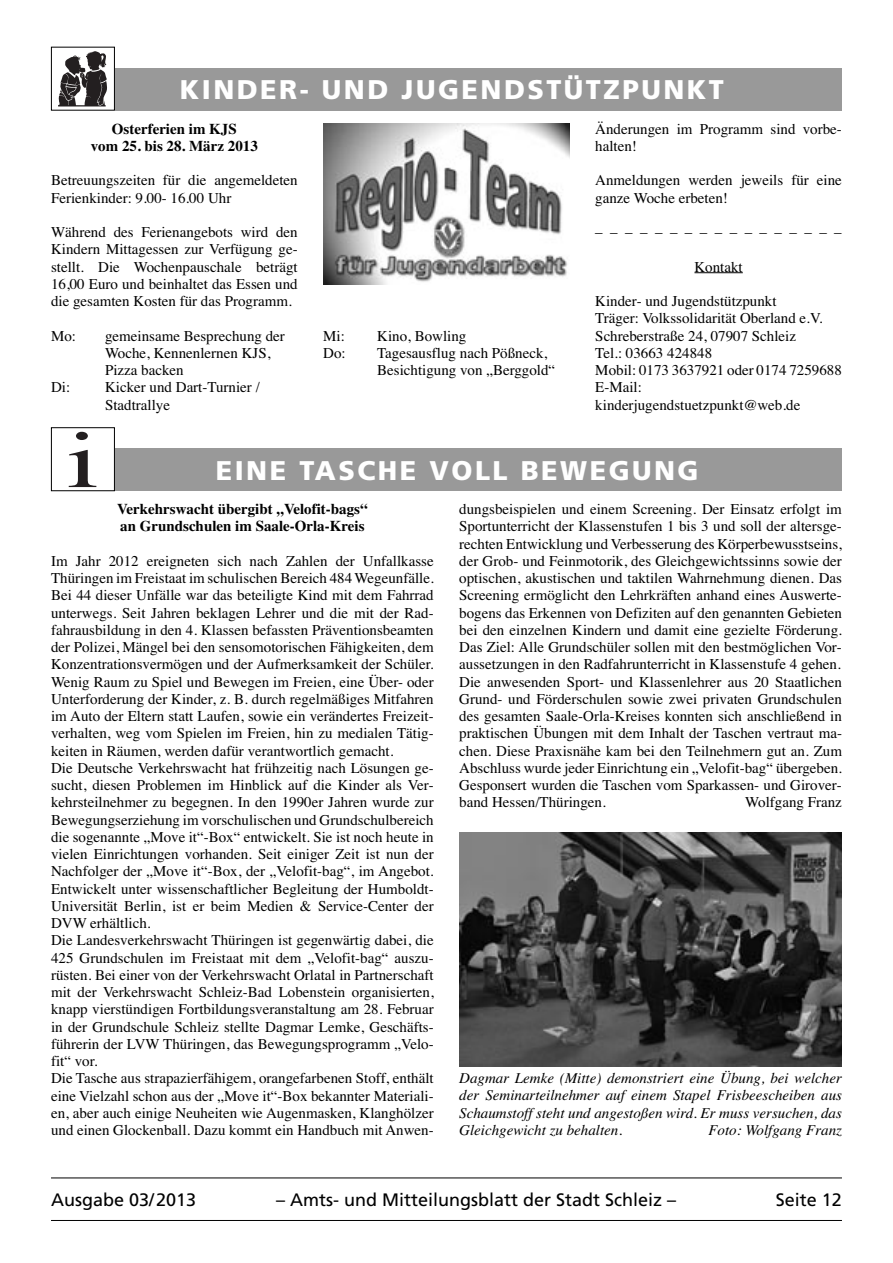
<style>
.page{position:relative;width:893px;height:1263px;background:#fff}
.page>*{position:absolute;margin:0;border:0;box-sizing:border-box;transform-origin:0 0}
.t1{font:900 27px "Frutiger";letter-spacing:.09em;color:#fff}
.t2{font:18px "Frutiger";color:#000}
.t3{font:15px/17.2px "Times";color:#000}
.t4{font:italic 15px/17.2px "Times";color:#000;text-align:justify}
.t5{font:700 15px/17.2px "Times";color:#000;text-align:center}
</style>
<div class="page">
<hr style="left:51px;top:1177px;width:791px;height:1px;background:#000">
<hr style="left:51px;top:1220px;width:791px;height:1px;background:#000">
<hr style="left:694px;top:272px;width:49px;height:1px;background:#000">
<div style="left:51px;top:68px;width:791px;height:43px;background:#999"></div>
<img style="left:323px;top:123px;width:247px;height:162px">
<div style="left:51px;top:47px;width:63px;height:63px;background:#fff"></div>
<svg style="left:58px;top:51px;width:49px;height:55px"></svg>
<div style="left:51px;top:47px;width:64px;height:64px;border:1px solid #000"></div>
<div style="left:51px;top:449px;width:791px;height:42px;background:#999"></div>
<div style="left:51px;top:428px;width:63px;height:63px;background:#fff"></div>
<svg style="left:69px;top:432px;width:27px;height:55px"></svg>
<div style="left:51px;top:427px;width:64px;height:64px;border:1px solid #000"></div>
<img style="left:459px;top:832px;width:383px;height:234px">
<h1 class="t1" style="left:180px;top:79px;width:545px">KINDER- UND JUGENDSTÜTZPUNKT</h1>
<p class="t5" style="left:91px;top:121px;width:169px">Osterferien im KJS<br>vom 25. bis 28. März 2013</p>
<p class="t3" style="left:51px;top:173px;width:248px">Betreuungszeiten für die angemeldeten<br>Ferienkinder: 9.00- 16.00 Uhr</p>
<p class="t3" style="left:51px;top:225px;width:248px;text-align:justify">Während des Ferienangebots wird den Kindern Mittagessen zur Verfügung ge&shy;stellt. Die Wochenpauschale beträgt 16,00 Euro und beinhaltet das Essen und die gesamten Kosten für das Programm.</p>
<p class="t3" style="left:51px;top:328px;width:27px">Mo:</p>
<p class="t3" style="left:105px;top:328px;width:181px">gemeinsame Besprechung der<br>Woche, Kennenlernen KJS,<br>Pizza backen</p>
<p class="t3" style="left:51px;top:380px;width:21px">Di:</p>
<p class="t3" style="left:105px;top:380px;width:156px">Kicker und Dart-Turnier /<br>Stadtrallye</p>
<p class="t3" style="left:323px;top:329px;width:23px">Mi:</p>
<p class="t3" style="left:377px;top:329px;width:91px">Kino, Bowling</p>
<p class="t3" style="left:323px;top:346px;width:24px">Do:</p>
<p class="t3" style="left:377px;top:346px;width:180px">Tagesausflug nach Pößneck,<br>Besichtigung von „Berggold“</p>
<p class="t3" style="left:595px;top:121px;width:248px">Änderungen im Programm sind vorbe - halten!</p>
<p class="t3" style="left:595px;top:173px;width:248px">Anmeldungen werden jeweils für eine ganze Woche erbeten!</p>
<p class="t3" style="left:595px;top:225px;width:248px">– – – – – – – – – – – – – – – – –</p>
<p class="t3" style="left:694px;top:259px;width:50px">Kontakt</p>
<p class="t3" style="left:595px;top:294px;width:248px">Kinder- und Jugendstützpunkt<br>Träger: Volkssolidarität Oberland e.V.<br>Schreberstraße 24, 07907 Schleiz<br>Tel.: 03663 424848<br>Mobil: 0173 3637921 oder 0174 7259688<br>E-Mail: kinderjugendstuetzpunkt@web.de</p>
<h1 class="t1" style="left:216px;top:459px;width:484px">EINE TASCHE VOLL BEWEGUNG</h1>
<p class="t5" style="left:117px;top:502px;width:252px;text-align:left">Verkehrswacht übergibt „Velofit-bags“ an Grundschulen im Saale-Orla-Kreis</p>
<p class="t3" style="left:51px;top:554px;width:384px">Im Jahr 2012 ereigneten sich nach Zahlen der Unfallkasse Thüringen im Freistaat im schulischen Bereich 484 Wegeun fälle.<br>Bei 44 dieser Unfälle war das beteiligte Kind mit dem Fahrrad unterwegs. Seit Jahren beklagen Lehrer und die mit der Rad&shy;fahrausbildung in den 4. Klassen befassten Präventionsbeamten der Polizei, Mängel bei den sensomotorischen Fähigkeiten, dem Konzentrationsvermögen und der Aufmerksamkeit der Schüler.<br>Wenig Raum zu Spiel und Bewegen im Freien, eine Über- oder Unterforderung der Kinder, z. B. durch regelmäßiges Mitfahren im Auto der Eltern statt Laufen, sowie ein verändertes Freizeit&shy;verhalten, weg vom Spielen im Freien, hin zu medialen Tätig&shy;keiten in Räumen, werden dafür verantwortlich gemacht.<br>Die Deutsche Verkehrswacht hat frühzeitig nach Lösungen ge&shy;sucht, diesen Problemen im Hinblick auf die Kinder als Ver&shy;kehrsteilnehmer zu begegnen. In den 1990er Jahren wurde zur Bewegungserziehung im vorschulischen und Grundschulbereich die sogenannte „Move it“-Box“ entwickelt. Sie ist noch heute in vielen Einrichtungen vorhanden. Seit einiger Zeit ist nun der Nachfolger der „Move it“-Box, der „Velofit-bag“, im Angebot.<br>Entwickelt unter wissenschaftlicher Begleitung der Humboldt-Universität Berlin, ist er beim Medien &amp; Service-Center der DVW erhältlich.<br>Die Landesverkehrswacht Thüringen ist gegenwärtig dabei, die 425 Grundschulen im Freistaat mit dem „Velofit-bag“ auszu - rüsten. Bei einer von der Verkehrswacht Orlatal in Partnerschaft mit der Verkehrswacht Schleiz-Bad Lobenstein organisierten, knapp vierstündigen Fortbildungsveranstaltung am 28. Februar in der Grundschule Schleiz stellte Dagmar Lemke, Geschäfts&shy;führerin der LVW Thüringen, das Bewegungsprogramm „Velo&shy;fit“ vor.<br>Die Tasche aus strapazierfähigem, orangefarbenen Stoff, enthält eine Vielzahl schon aus der „Move it“-Box bekannter Materiali&shy;en, aber auch einige Neuheiten wie Augenmasken, Klanghölzer und einen Glockenball. Dazu kommt ein Handbuch mit Anwen-</p>
<p class="t3" style="left:459px;top:502px;width:384px;text-align:justify">dungsbeispielen und einem Screening. Der Einsatz erfolgt im Sportunterricht der Klassenstufen 1 bis 3 und soll der altersge&shy;rechten Entwicklung und Verbesserung des Körperbewusstseins, der Grob- und Feinmotorik, des Gleichgewichtssinns sowie der optischen, akustischen und taktilen Wahrnehmung dienen. Das Screening ermöglicht den Lehrkräften anhand eines Auswerte&shy;bogens das Erkennen von Defiziten auf den genannten Gebieten bei den einzelnen Kindern und damit eine gezielte Förderung.<br>Das Ziel: Alle Grundschüler sollen mit den bestmöglichen Vor&shy;aussetzungen in den Radfahrunterricht in Klassenstufe 4 gehen.<br>Die anwesenden Sport- und Klassenlehrer aus 20 Staatlichen Grund- und Förderschulen sowie zwei privaten Grundschulen des gesamten Saale-Orla-Kreises konnten sich anschließend in praktischen Übungen mit dem Inhalt der Taschen vertraut ma&shy;chen. Diese Praxisnähe kam bei den Teilnehmern gut an. Zum Abschluss wurde jeder Einrichtung ein „Velofit-bag“ übergeben.<br>Gesponsert wurden die Taschen vom Sparkassen- und Girover&shy;band Hessen/Thüringen.</p>
<p class="t3" style="left:745px;top:795px;width:98px">Wolfgang Franz</p>
<p class="t4" style="left:459px;top:1071px;width:384px">Dagmar Lemke (Mitte) demonstriert eine Übung, bei welcher der Seminarteilnehmer auf einem Stapel Frisbeescheiben aus Schaumstoff steht und angestoßen wird. Er muss versuchen, das Gleichgewicht zu behalten.</p>
<p class="t4" style="left:708px;top:1122px;width:135px">Foto: Wolfgang Franz</p>
<p class="t2" style="left:51px;top:1193px;width:147px">Ausgabe 03/2013</p>
<p class="t2" style="left:276px;top:1193px;width:401px">– Amts- und Mitteilungsblatt der Stadt Schleiz –</p>
<p class="t2" style="left:776px;top:1193px;width:68px">Seite 12</p>
</div>
